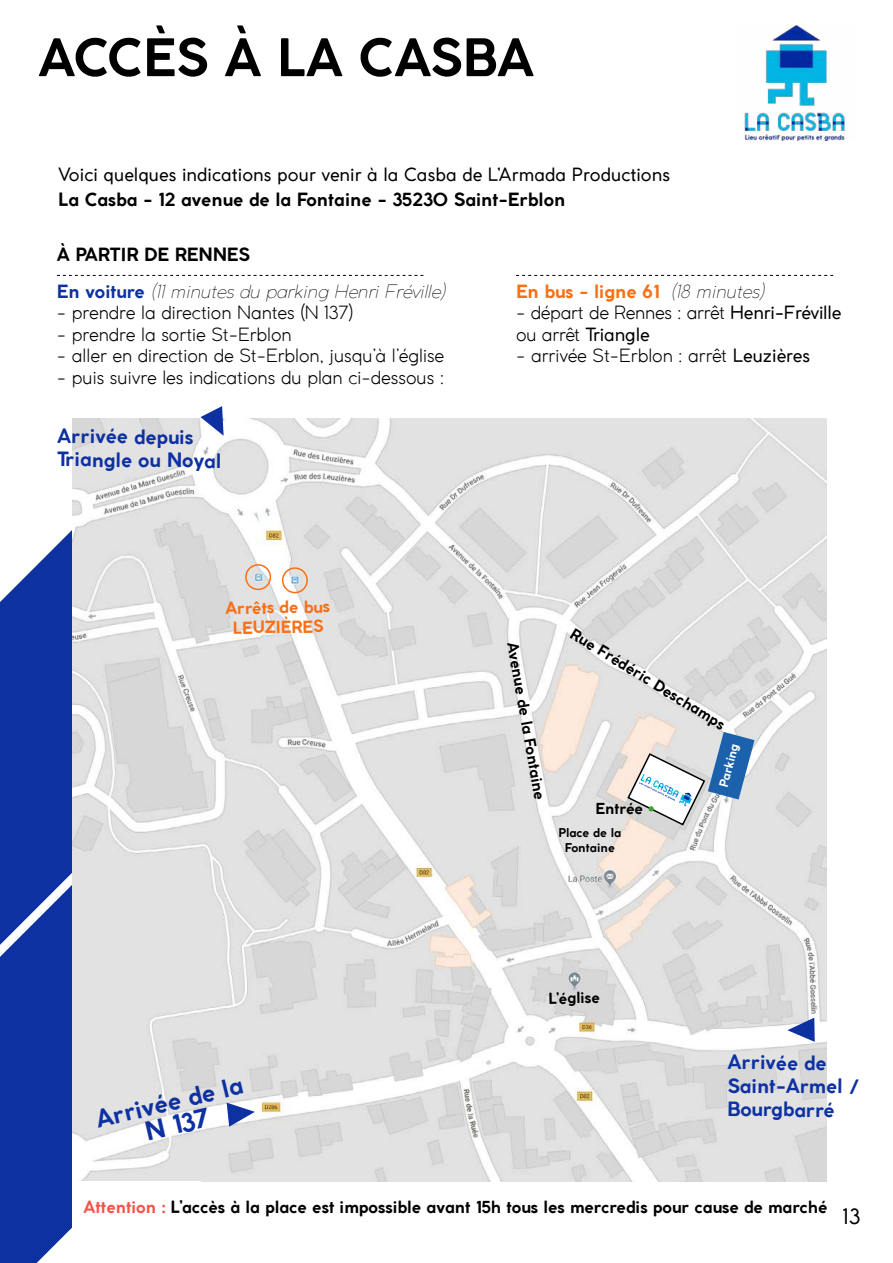
<style>
.page{position:relative;width:893px;height:1263px;background:#fff}
.page>*{position:absolute;margin:0;border:0;box-sizing:border-box;transform-origin:0 0}
.t1{font:700 51px "Coco Gothic";color:#000}
.t2{font:700 25.5px "Coco Gothic";color:#0e31a2}
.t3{font:700 24px "Coco Gothic";color:#0e31a2}
.t4{font:21px "Coco Gothic";color:#000}
.t5{font:700 19.5px/23.4px "Coco Gothic";letter-spacing:-.01em;color:#0e31a2}
.t6{font:300 18px/21.6px "Coco Gothic";color:#000}
.t7{font:18px "Coco Gothic";color:#000}
.t8{font:700 18px "Coco Gothic";color:#000}
.t9{font:italic 200 18px "Coco Gothic";color:#000}
.t10{font:700 18px "Coco Gothic";color:#f96f13}
.t11{font:700 16.5px "Coco Gothic";color:#010102}
.t12{font:700 16.5px/19.8px "Coco Gothic";color:#f96f13;text-align:center}
.t13{font:700 15px "Coco Gothic";color:#000}
.t14{font:700 12px/14.4px "Coco Gothic";color:#000;text-align:center}
.t15{font:700 12px "Coco Gothic";color:#fff}
.s1{font-weight:700;font-style:normal;color:#0e31a2}
.s2{font-weight:200;font-style:italic;color:#000}
.s3{font-weight:400}
.s4{color:#f65349}
</style>
<div class="page">
<svg style="left:0;top:530px;width:72px;height:302px;background:#2a49ad"></svg>
<svg style="left:0;top:832px;width:296px;height:431px;fill:#0e31a2"></svg>
<img style="left:744px;top:26px;width:102px;height:114px">
<svg style="left:516px;top:275px;width:317px;height:1px"></svg>
<svg style="left:57px;top:275px;width:366px;height:1px"></svg>
<img style="left:72px;top:418px;width:755px;height:763px">
<svg style="left:227px;top:1102px;width:28px;height:25px"></svg>
<div style="left:245px;top:564px;width:26px;height:26px;border:2px solid #f96f13;border-radius:50%"></div>
<div style="left:282px;top:567px;width:26px;height:26px;border:2px solid #f96f13;border-radius:50%"></div>
<svg style="left:626px;top:732px;width:128px;height:94px"></svg>
<div style="left:72px;top:1181px;width:128px;height:66px;background:#fff"></div>
<svg style="left:200px;top:406px;width:24px;height:30px"></svg>
<svg style="left:787px;top:1018px;width:28px;height:24px"></svg>
<h1 class="t1" style="left:38px;top:30px;width:497px">ACCÈS À LA CASBA</h1>
<p class="t7" style="left:58px;top:165px;width:613px">Voici quelques indications pour venir à la Casba de L’Armada Productions</p>
<p class="t8" style="left:58px;top:190px;width:509px">La Casba - 12 avenue de la Fontaine - 35230 Saint-Erblon</p>
<p class="t8" style="left:57px;top:245px;width:195px">À PARTIR DE RENNES</p>
<p class="t9" style="left:57px;top:282px;width:390px"><span class="s1">En voiture</span> (11 minutes du parking Henri Fréville)</p>
<p class="t6" style="left:57px;top:301px;width:298px">- prendre la direction Nantes (N 137)</p>
<p class="t6" style="left:57px;top:324px;width:236px">- prendre la sortie St-Erblon</p>
<p class="t6" style="left:57px;top:345px;width:389px">- aller en direction de St-Erblon, jusqu’à l’église</p>
<p class="t6" style="left:57px;top:367px;width:389px">- puis suivre les indications du plan ci-dessous :</p>
<p class="t5" style="left:57px;top:425px;width:166px">Arrivée depuis<br>Triangle ou Noyal</p>
<p class="t12" style="left:225px;top:598px;width:106px;rotate:-1deg">Arrêts de bus<br>LEUZIÈRES</p>
<h3 class="t3" style="left:93px;top:1106px;width:152px;rotate:-13deg">Arrivée de la</h3>
<h2 class="t2" style="left:142px;top:1118px;width:67px;rotate:-13deg">N 137</h2>
<p class="t10" style="left:516px;top:281px;width:250px">En bus - ligne 61 <span class="s2">(18 minutes)</span></p>
<p class="t6" style="left:516px;top:301px;width:327px">- départ de Rennes : arrêt <span class="s3">Henri-Fréville </span>ou arrêt <span class="s3">Triangle</span></p>
<p class="t6" style="left:516px;top:345px;width:295px">- arrivée St-Erblon : arrêt <span class="s3">Leuzières</span></p>
<p class="t13" style="left:520px;top:641px;width:161px;rotate:80deg">Avenue de la Fontaine</p>
<p class="t13" style="left:576px;top:625px;width:180px;rotate:32deg">Rue Frédéric Deschamps</p>
<p class="t13" style="left:596px;top:801px;width:49px">Entrée</p>
<p class="t14" style="left:558px;top:826px;width:64px">Place de la<br>Fontaine</p>
<p class="t15" style="left:717px;top:785px;width:46px;rotate:-76deg">Parking</p>
<p class="t13" style="left:548px;top:990px;width:53px;rotate:-1deg">L’église</p>
<p class="t5" style="left:727px;top:1051px;width:133px">Arrivée de<br>Saint-Armel /<br>Bourgbarré</p>
<p class="t11" style="left:84px;top:1198px;width:746px"><span class="s4">Attention :</span> L’accès à la place est impossible avant 15h tous les mercredis pour cause de marché</p>
<p class="t4" style="left:842px;top:1206px;width:20px">13</p>
</div>
